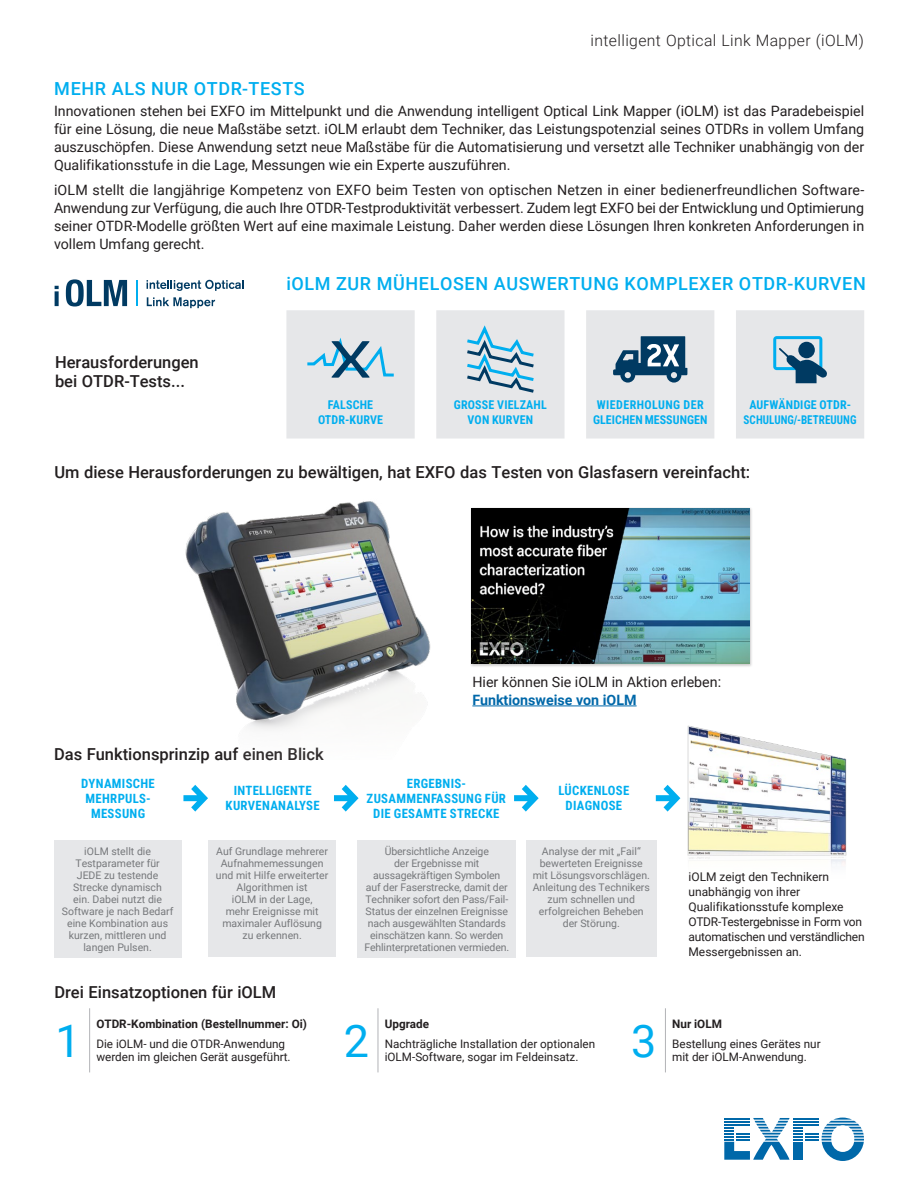
<style>
.page{position:relative;width:918px;height:1188px;background:#fff}
.page>*{position:absolute;margin:0;border:0;box-sizing:border-box;transform-origin:0 0}
.t1{font:45px "Roboto";color:#00aeef}
.t2{font:500 18px "Roboto";letter-spacing:.035em;color:#00aeef}
.t3{font:500 16.5px/19.8px "Roboto";color:#231f20}
.t4{font:300 15.75px "Roboto";letter-spacing:.025em;color:#231f20}
.t5{font:14.25px/18px "Roboto";color:#231f20;text-align:justify}
.t6{font:700 14.25px "Roboto";color:#0068a9}
.t7{font:700 12.75px/15px "Roboto Condensed";letter-spacing:.025em;color:#00aeef;text-align:center}
.t8{font:12px/15px "Roboto";color:#231f20}
.t9{font:700 12px/15px "Roboto Condensed";letter-spacing:.015em;color:#00aeef;text-align:center}
.t10{font:11.7px/13.5px "Roboto";color:#231f20}
.t11{font:700 11.7px "Roboto";color:#231f20}
.t12{font:10.5px/12px "Roboto";color:#76787b;text-align:center}
</style>
<div class="page">
<svg style="left:724px;top:1118px;width:140px;height:43px"></svg>
<hr style="left:724px;top:1124px;width:26px;height:2px;background:#0068a9">
<img style="left:680px;top:725px;width:167px;height:140px">
<div style="left:54px;top:840px;width:127px;height:118px;background:#e6e7e9"></div>
<div style="left:208px;top:840px;width:128px;height:117px;background:#e6e7e9"></div>
<div style="left:357px;top:840px;width:159px;height:118px;background:#e6e7e9"></div>
<div style="left:526px;top:840px;width:131px;height:117px;background:#e6e7e9"></div>
<hr style="left:89px;top:1008px;width:1px;height:64px;background:#b2b3b7">
<hr style="left:378px;top:1008px;width:1px;height:64px;background:#b2b3b7">
<hr style="left:665px;top:1008px;width:1px;height:64px;background:#b2b3b7">
<img style="left:185px;top:501px;width:246px;height:229px">
<div style="left:470px;top:507px;width:282px;height:161px;background:#231f20;opacity:.25"></div>
<img style="left:471px;top:508px;width:278px;height:156px">
<hr style="left:472px;top:706px;width:165px;height:1px;background:#0068a9">
<svg style="left:55px;top:286px;width:4px;height:3px"></svg>
<svg style="left:55px;top:291px;width:4px;height:15px"></svg>
<svg style="left:66px;top:279px;width:61px;height:28px"></svg>
<svg style="left:147px;top:280px;width:97px;height:11px"></svg>
<svg style="left:147px;top:297px;width:68px;height:11px"></svg>
<svg style="left:136px;top:280px;width:1px;height:26px"></svg>
<svg style="left:286px;top:310px;width:578px;height:129px;fill:#e6e7e9"></svg>
<svg style="left:304px;top:332px;width:93px;height:46px;background:#b4ccd9"></svg>
<svg style="left:464px;top:324px;width:73px;height:70px;background:#b3cedb"></svg>
<svg style="left:613px;top:336px;width:74px;height:47px;background:#63859d"></svg>
<svg style="left:773px;top:336px;width:55px;height:47px;background:#80acc3"></svg>
<div style="left:798px;top:342px;width:17px;height:16px;background:#003a62;border-radius:50%"></div>
<svg style="left:183px;top:785px;width:25px;height:27px"></svg>
<svg style="left:334px;top:785px;width:25px;height:27px"></svg>
<svg style="left:514px;top:785px;width:25px;height:27px"></svg>
<svg style="left:656px;top:785px;width:24px;height:27px"></svg>
<p class="t4" style="left:591px;top:30px;width:275px">intelligent Optical Link Mapper (iOLM)</p>
<p class="t2" style="left:54px;top:75px;width:252px">MEHR ALS NUR OTDR-TESTS</p>
<p class="t5" style="left:54px;top:101px;width:812px">Innovationen stehen bei EXFO im Mittelpunkt und die Anwendung intelligent Optical Link Mapper (iOLM) ist das Paradebeispiel für eine Lösung, die neue Maßstäbe setzt. iOLM erlaubt dem Techniker, das Leistungspotenzial seines OTDRs in vollem Umfang auszuschöpfen. Diese Anwendung setzt neue Maßstäbe für die Automatisierung und versetzt alle Techniker unabhängig von der Qualifikationsstufe in die Lage, Messungen wie ein Experte auszuführen.</p>
<p class="t5" style="left:54px;top:180px;width:812px">iOLM stellt die langjährige Kompetenz von EXFO beim Testen von optischen Netzen in einer bedienerfreundlichen Software-Anwendung zur Verfügung, die auch Ihre OTDR-Testproduktivität verbessert. Zudem legt EXFO bei der Entwicklung und Optimierung seiner OTDR-Modelle größten Wert auf eine maximale Leistung. Daher werden diese Lösungen Ihren konkreten Anforderungen in vollem Umfang gerecht.</p>
<p class="t3" style="left:55px;top:351px;width:145px">Herausforderungen bei OTDR-Tests...</p>
<p class="t2" style="left:286px;top:271px;width:581px">iOLM ZUR MÜHELOSEN AUSWERTUNG KOMPLEXER OTDR-KURVEN</p>
<p class="t9" style="left:318px;top:397px;width:67px">FALSCHE<br>OTDR-KURVE</p>
<p class="t9" style="left:454px;top:397px;width:95px">GROSSE VIELZAHL<br>VON KURVEN</p>
<p class="t9" style="left:593px;top:397px;width:116px">WIEDERHOLUNG DER<br>GLEICHEN MESSUNGEN</p>
<p class="t9" style="left:744px;top:397px;width:114px">AUFWÄNDIGE OTDR-<br>SCHULUNG/-BETREUUNG</p>
<p class="t3" style="left:54px;top:462px;width:697px">Um diese Herausforderungen zu bewältigen, hat EXFO das Testen von Glasfasern vereinfacht:</p>
<p class="t3" style="left:54px;top:744px;width:271px">Das Funktionsprinzip auf einen Blick</p>
<p class="t5" style="left:472px;top:672px;width:250px">Hier können Sie iOLM in Aktion erleben:</p>
<p class="t6" style="left:472px;top:690px;width:166px">Funktionsweise von iOLM</p>
<p class="t7" style="left:81px;top:775px;width:75px">DYNAMISCHE<br>MEHRPULS-<br>MESSUNG</p>
<p class="t7" style="left:226px;top:783px;width:96px">INTELLIGENTE<br>KURVENANALYSE</p>
<p class="t7" style="left:367px;top:775px;width:141px">ERGEBNIS-<br>ZUSAMMENFASSUNG FÜR<br>DIE GESAMTE STRECKE</p>
<p class="t7" style="left:558px;top:783px;width:73px">LÜCKENLOSE<br>DIAGNOSE</p>
<p class="t12" style="left:62px;top:845px;width:113px">iOLM stellt die<br>Testparameter für<br>JEDE zu testende<br>Strecke dynamisch<br>ein. Dabei nutzt die<br>Software je nach Bedarf eine Kombination aus kurzen, mittleren und langen Pulsen.</p>
<p class="t12" style="left:216px;top:845px;width:114px">Auf Grundlage mehrerer<br>Aufnahmemessungen und mit Hilfe erweiterter<br>Algorithmen ist<br>iOLM in der Lage,<br>mehr Ereignisse mit maximaler Auflösung zu erkennen.</p>
<p class="t12" style="left:364px;top:845px;width:146px">Übersichtliche Anzeige<br>der Ergebnisse mit aussagekräftigen Symbolen<br>auf der Faserstrecke, damit der<br>Techniker sofort den Pass/Fail-<br>Status der einzelnen Ereignisse nach ausgewählten Standards einschätzen kann. So werden<br>Fehlinterpretationen vermieden.</p>
<p class="t12" style="left:533px;top:845px;width:119px">Analyse der mit „Fail“ bewerteten Ereignisse mit Lösungsvorschlägen.<br>Anleitung des Technikers zum schnellen und erfolgreichen Beheben der Störung.</p>
<p class="t3" style="left:54px;top:981px;width:223px">Drei Einsatzoptionen für iOLM</p>
<h1 class="t1" style="left:55px;top:1010px;width:27px">1</h1>
<p class="t11" style="left:96px;top:1016px;width:212px">OTDR-Kombination (Bestellnummer: Oi)</p>
<p class="t10" style="left:96px;top:1036px;width:196px">Die iOLM- und die OTDR-Anwendung werden im gleichen Gerät ausgeführt.</p>
<h1 class="t1" style="left:344px;top:1010px;width:27px">2</h1>
<p class="t11" style="left:385px;top:1016px;width:46px">Upgrade</p>
<h1 class="t1" style="left:631px;top:1010px;width:27px">3</h1>
<p class="t10" style="left:385px;top:1036px;width:212px">Nachträgliche Installation der optionalen iOLM-Software, sogar im Feldeinsatz.</p>
<p class="t8" style="left:689px;top:868px;width:178px">iOLM zeigt den Technikern unabhängig von ihrer<br>Qualifikationsstufe komplexe<br>OTDR-Testergebnisse in Form von automatischen und verständlichen<br>Messergebnissen an.</p>
<p class="t11" style="left:672px;top:1016px;width:51px">Nur iOLM</p>
<p class="t10" style="left:672px;top:1036px;width:150px">Bestellung eines Gerätes nur mit der iOLM-Anwendung.</p>
</div>
